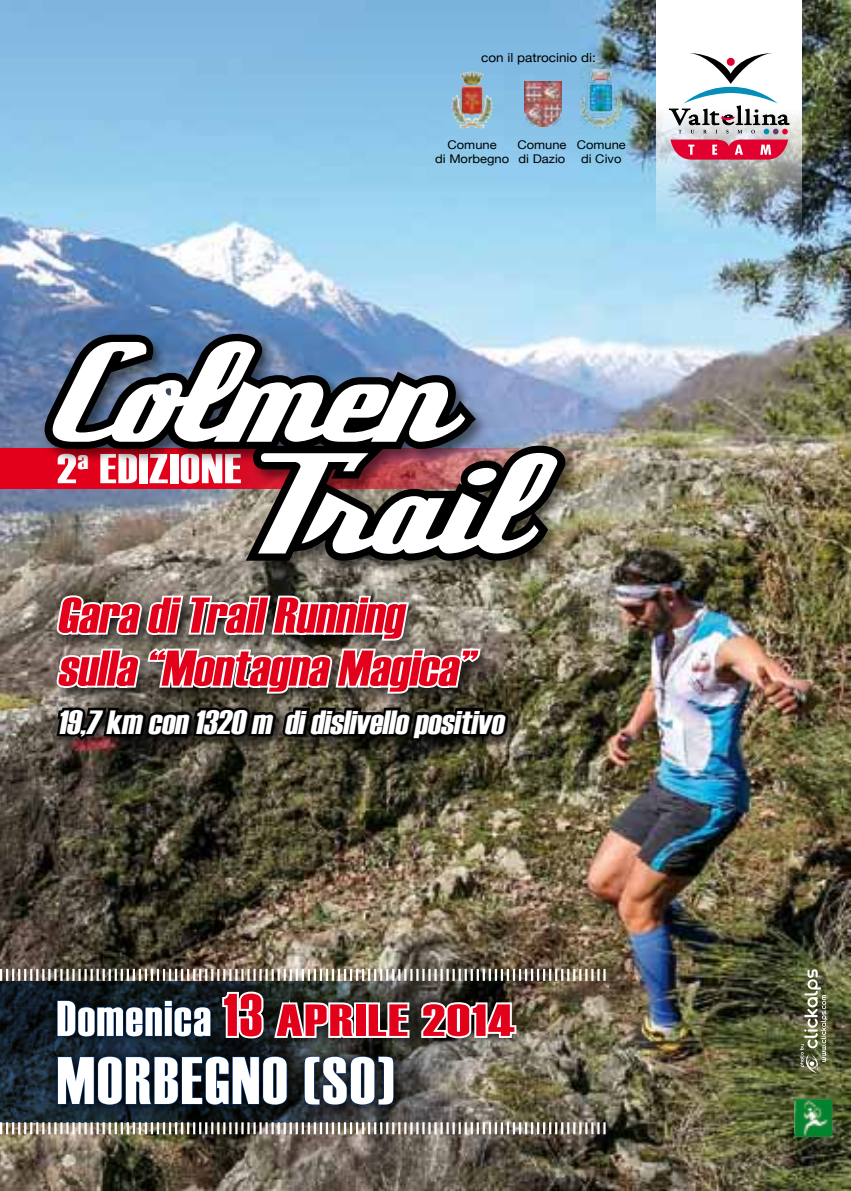
<style>
.page{position:relative;width:851px;height:1191px;background:#fff}
.page>*{position:absolute;margin:0;border:0;box-sizing:border-box;transform-origin:0 0}
.t1{font:154.4px/111.6px "Deftone Stylus";color:#fff;scale:1.11 1}
.t2{font:67px "Haettenschweiler";color:#fff}
.t3{font:italic 50.2px/53px "Haettenschweiler";color:#e2001a;scale:1.1 1}
.t4{font:45px "Haettenschweiler";letter-spacing:.03em;color:#e2001a;scale:1.33 1}
.t5{font:41.8px "Haettenschweiler";letter-spacing:.02em;color:#fff;scale:1.25 1}
.t6{font:italic 33.4px "Haettenschweiler";color:#fff;scale:1.1 1}
.t7{font:12.6px "Helvetica Neue";color:#000;scale:1.08 1}
.t8{font:12px/14px "Helvetica Neue";color:#000;text-align:center;scale:1.08 1}
.s1{font-size:50px;color:#fff}
.s2{font-size:60px}
</style>
<div class="page">
<img style="left:0;top:0;width:850px;height:1191px">
<svg style="left:0;top:449px;width:695px;height:40px;background:#b2736b"></svg>
<div style="left:40px;top:330px;width:539px;height:245px;background:#000;opacity:.5"></div>
<img style="left:234px;top:435px;width:343px;height:138px">
<svg style="left:34px;top:323px;width:452px;height:138px;background:#404356"></svg>
<img style="left:460px;top:72px;width:23px;height:13px">
<img style="left:524px;top:82px;width:37px;height:45px">
<img style="left:581px;top:70px;width:40px;height:58px">
<svg style="left:799px;top:968px;width:28px;height:105px;background:#7a7d60"></svg>
<img style="left:794px;top:1098px;width:38px;height:39px">
<svg style="left:656px;top:0;width:145px;height:258px"></svg>
<svg style="left:781px;top:128px;width:7px;height:7px"></svg>
<svg style="left:669px;top:52px;width:120px;height:81px"></svg>
<div style="left:763px;top:128px;width:6px;height:7px;background:#058eb9;border-radius:2px"></div>
<svg style="left:772px;top:128px;width:6px;height:7px"></svg>
<svg style="left:670px;top:139px;width:118px;height:21px;background:#e03257"></svg>
<div style="left:49px;top:587px;width:472px;height:167px;background:#000;opacity:.75"></div>
<svg style="left:53px;top:565px;width:458px;height:224px;background:#6c675e"></svg>
<svg style="left:0;top:1041px;width:485px;height:81px;background:#212d35"></svg>
<svg style="left:45px;top:1041px;width:483px;height:75px;background:#474945"></svg>
<svg style="left:57px;top:1055px;width:231px;height:50px;background:#051222"></svg>
<svg style="left:303px;top:1055px;width:91px;height:50px;background:#16212f"></svg>
<img style="left:0;top:969px;width:605px;height:72px">
<img style="left:0;top:1122px;width:605px;height:12px">
<p class="t7" style="left:481px;top:50px;width:108px">con il patrocinio di:</p>
<p class="t8" style="left:435px;top:137px;width:70px">Comune<br>di Morbegno</p>
<p class="t8" style="left:517px;top:137px;width:47px;text-align:left">Comune di Dazio</p>
<p class="t8" style="left:576px;top:137px;width:47px">Comune di Civo</p>
<h1 class="t1" style="left:237px;top:343px;width:249px;text-indent:-199px">Colmen<br>Trail</h1>
<h3 class="t5" style="left:57px;top:445px;width:149px">2<sup>a</sup> EDIZIONE</h3>
<h3 class="t3" style="left:57px;top:586px;width:388px">Gara diTrailRunning sulla “Montagna Magica”</h3>
<h3 class="t6" style="left:57px;top:703px;width:413px">19,7 km con 1320 m didislivello positivo</h3>
<h3 class="t4" style="left:57px;top:994px;width:346px"><span class="s1">Domenica</span> <span class="s2">13</span> APRILE 2014</h3>
<h2 class="t2" style="left:57px;top:1042px;width:152px">Morbegno</h2>
<h2 class="t2" style="left:303px;top:1042px;width:92px">(SO)</h2>
</div>
